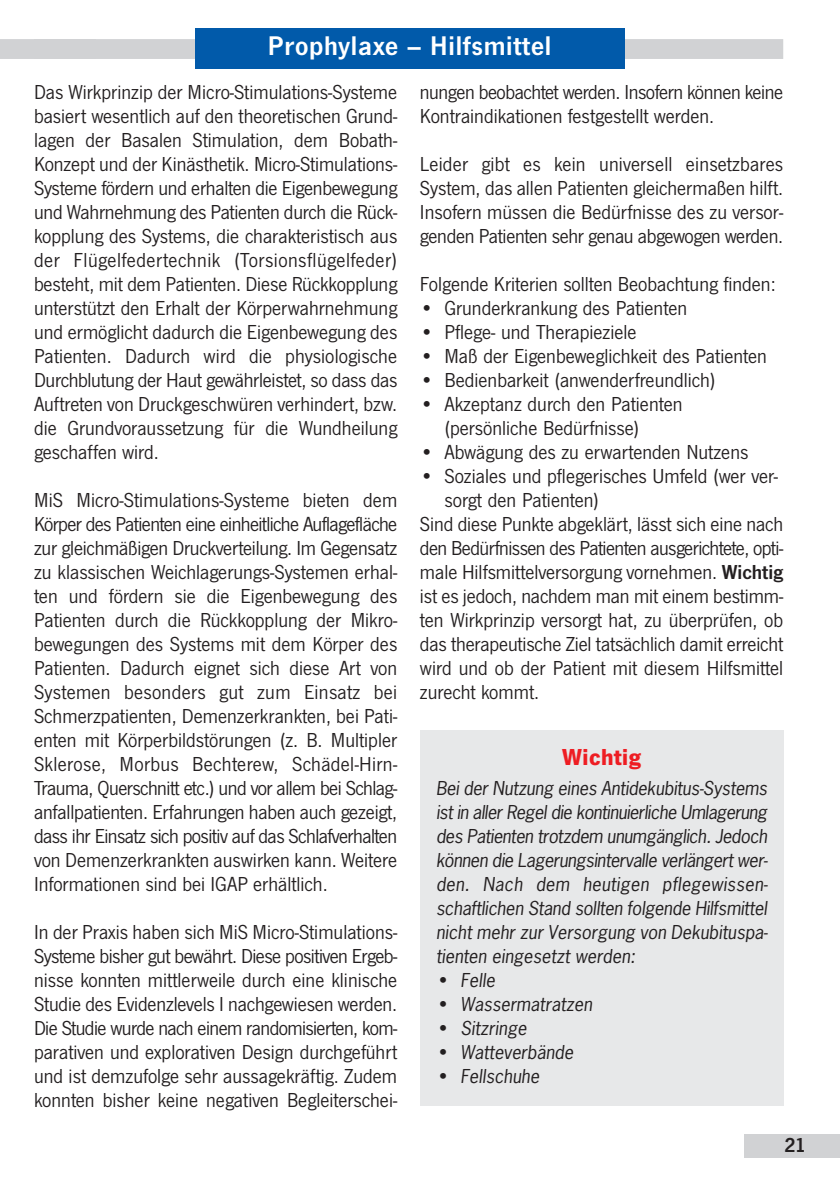
<style>
.page{position:relative;width:840px;height:1191px;background:#fff}
.page>*{position:absolute;margin:0;border:0;box-sizing:border-box;transform-origin:0 0}
.t1{font:600 28px "News Got T";letter-spacing:.025em;color:#fff}
.t2{font:700 24px "News Got T";letter-spacing:.015em;color:#ee1d23}
.t3{font:21px/24px "News Got T";color:#231f20;text-align:justify}
.t4{font:21px/24px "News Got T";letter-spacing:-.02em;color:#231f20}
.t5{font:21px "News Got T";letter-spacing:-.025em;color:#231f20}
.t6{font:600 21px "News Got T";color:#231f20}
.t7{font:italic 18px/24px "News Gothic";color:#231f20;text-align:justify}
.s1{font-weight:600}
.s2{font-family:"News Got T";font-style:normal;font-size:21px}
</style>
<div class="page">
<div style="left:0;top:39px;width:96px;height:20px;background:#d1d2d4"></div>
<div style="left:34px;top:39px;width:748px;height:20px;background:#d1d2d4"></div>
<div style="left:743px;top:1134px;width:96px;height:23px;background:#d1d2d4"></div>
<div style="left:195px;top:28px;width:428px;height:40px;background:#015aaa"></div>
<div style="left:420px;top:730px;width:362px;height:376px;background:#e7e8e9"></div>
<h1 class="t1" style="left:268px;top:29px;width:285px">Prophylaxe – Hilfsmittel</h1>
<p class="t3" style="left:34px;top:80px;width:364px">Das Wirkprinzip der Micro-Stimulations-Systeme basiert wesentlich auf den theoretischen Grund&shy;lagen der Basalen Stimulation, dem Bobath-Konzept und der Kinästhetik. Micro-Stimulations-Systeme fördern und erhalten die Eigenbewegung und Wahrnehmung des Patienten durch die Rück&shy;kopplung des Systems, die charakteristisch aus der Flügelfedertechnik (Torsionsflügelfeder) besteht, mit dem Patienten. Diese Rückkopplung unterstützt den Erhalt der Körperwahrnehmung und ermöglicht dadurch die Eigenbewegung des Patienten. Dadurch wird die physiologische Durchblutung der Haut gewährleistet, so dass das Auftreten von Druckgeschwüren verhindert, bzw. die Grundvoraussetzung für die Wundheilung geschaffen wird.</p>
<p class="t3" style="left:34px;top:488px;width:364px">MiS Micro-Stimulations-Systeme bieten dem Körper des Patienten eine einheitliche Auflagefläche zur gleichmäßigen Druckverteilung. Im Gegensatz zu klassischen Weichlagerungs-Systemen erhal&shy;ten und fördern sie die Eigenbewegung des Patienten durch die Rückkopplung der Mikro&shy;bewegungen des Systems mit dem Körper des Patienten. Dadurch eignet sich diese Art von Systemen besonders gut zum Einsatz bei Schmerzpatienten, Demenzerkrankten, bei Pati&shy;enten mit Körperbildstörungen (z. B. Multipler Sklerose, Morbus Bechterew, Schädel-Hirn-Trauma, Querschnitt etc.) und vor allem bei Schlag&shy;anfallpatienten. Erfahrungen haben auch gezeigt, dass ihr Einsatz sich positiv auf das Schlafverhalten von Demenzerkrankten auswirken kann. Weitere Informationen sind bei IGAP erhältlich.</p>
<p class="t3" style="left:34px;top:920px;width:364px">In der Praxis haben sich MiS Micro-Stimulations-Systeme bisher gut bewährt. Diese positiven Ergeb&shy;nisse konnten mittlerweile durch eine klinische Studie des Evidenzlevels I nachgewiesen werden.<br>Die Studie wurde nach einem randomisierten, kom&shy;parativen und explorativen Design durchgeführt und ist demzufolge sehr aussagekräftig. Zudem konnten bisher keine negativen Begleiterschei-</p>
<p class="t4" style="left:420px;top:80px;width:364px">nungen beobachtet werden. Insofern können keine<br>Kontraindikationen festgestellt werden.</p>
<p class="t3" style="left:420px;top:152px;width:364px">Leider gibt es kein universell einsetzbares System, das allen Patienten gleichermaßen hilft.<br>Insofern müssen die Bedürfnisse des zu versor&shy;genden Patienten sehr genau abgewogen werden.</p>
<p class="t3" style="left:420px;top:272px;width:357px">Folgende Kriterien sollten Beobachtung finden:</p>
<p class="t3" style="left:420px;top:296px;width:268px">• Grunderkrankung des Patienten</p>
<p class="t3" style="left:420px;top:320px;width:218px">• Pflege- und Therapieziele</p>
<p class="t3" style="left:420px;top:344px;width:348px">• Maß der Eigenbeweglichkeit des Patienten</p>
<p class="t3" style="left:420px;top:368px;width:297px">• Bedienbarkeit (anwenderfreundlich)</p>
<p class="t3" style="left:444px;top:392px;width:239px;text-indent:-25px">• Akzeptanz durch den Patienten (persönliche Bedürfnisse)</p>
<p class="t3" style="left:420px;top:440px;width:330px">• Abwägung des zu erwartenden Nutzens</p>
<p class="t3" style="left:420px;top:464px;width:359px">• Soziales und pflegerisches Umfeld (wer ver-</p>
<p class="t3" style="left:444px;top:488px;width:156px">sorgt den Patienten)</p>
<p class="t3" style="left:420px;top:512px;width:364px">Sind diese Punkte abgeklärt, lässt sich eine nach</p>
<p class="t5" style="left:420px;top:536px;width:364px">den Bedürfnissen des Patienten ausgerichtete, opti-</p>
<p class="t3" style="left:420px;top:560px;width:364px">male Hilfsmittelversorgung vornehmen. <span class="s1">Wichtig</span></p>
<p class="t3" style="left:420px;top:584px;width:364px">ist es jedoch, nachdem man mit einem bestimm-</p>
<p class="t3" style="left:420px;top:608px;width:364px">ten Wirkprinzip versorgt hat, zu überprüfen, ob</p>
<p class="t3" style="left:420px;top:632px;width:364px">das therapeutische Ziel tatsächlich damit erreicht</p>
<p class="t3" style="left:420px;top:656px;width:364px">wird und ob der Patient mit diesem Hilfsmittel</p>
<p class="t3" style="left:420px;top:680px;width:121px">zurecht kommt.</p>
<p class="t2" style="left:562px;top:743px;width:80px">Wichtig</p>
<p class="t7" style="left:436px;top:776px;width:333px">Bei der Nutzung eines Antidekubitus-Systems ist in aller Regel die kontinuierliche Umlagerung des Patienten trotzdem unumgänglich. Jedoch können die Lagerungsintervalle verlängert wer&shy;den. Nach dem heutigen pflegewissen&shy;schaftlichen Stand sollten folgende Hilfsmittel nicht mehr zur Versorgung von Dekubituspa&shy;tienten eingesetzt werden:</p>
<p class="t7" style="left:436px;top:968px;width:60px"><span class="s2">•</span> Felle</p>
<p class="t7" style="left:436px;top:992px;width:158px"><span class="s2">•</span> Wassermatratzen</p>
<p class="t7" style="left:436px;top:1016px;width:92px"><span class="s2">•</span> Sitzringe</p>
<p class="t7" style="left:436px;top:1040px;width:139px"><span class="s2">•</span> Watteverbände</p>
<p class="t7" style="left:436px;top:1064px;width:105px"><span class="s2">•</span> Fellschuhe</p>
<p class="t6" style="left:784px;top:1132px;width:23px">21</p>
</div>
